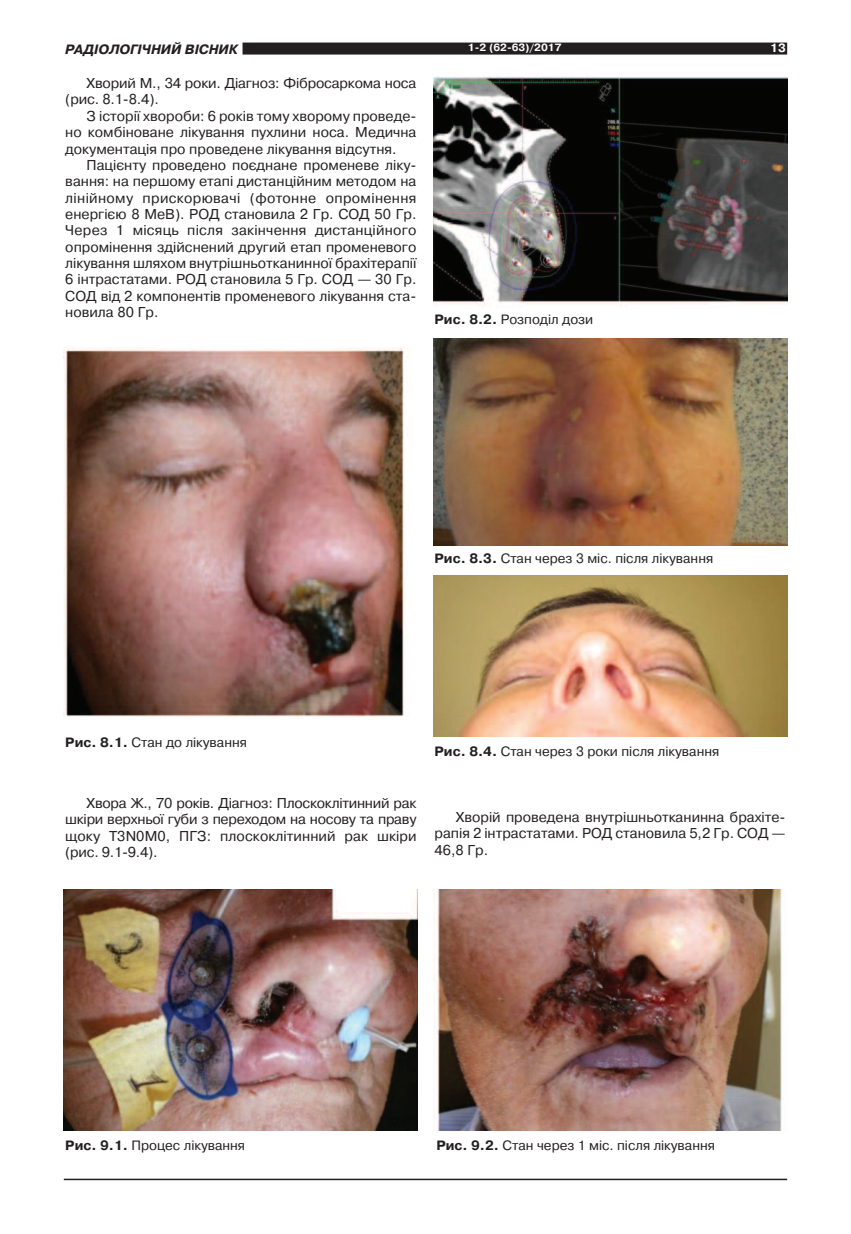
<style>
.page{position:relative;width:851px;height:1234px;background:#fff}
.page>*{position:absolute;margin:0;border:0;box-sizing:border-box;transform-origin:0 0}
.t1{font:14.25px/16.4px "Pragmatica C";color:#231f20;text-align:justify}
.t2{font:13.5px "Pragmatica C";color:#231f20}
.t3{font:italic 700 13.5px "Pragmatica C";color:#231f20}
.t4{font:700 12px "Pragmatica C";color:#fff}
.t5{font:700 10.5px "Pragmatica C";color:#fff}
.s1{font-weight:700}
</style>
<div class="page">
<div style="left:242px;top:43px;width:545px;height:12px;background:#231f20"></div>
<hr style="left:64px;top:1178px;width:723px;height:1px;background:#231f20">
<img style="left:64px;top:347px;width:345px;height:370px">
<img style="left:433px;top:77px;width:354px;height:230px">
<img style="left:433px;top:339px;width:354px;height:206px">
<img style="left:433px;top:575px;width:354px;height:161px">
<img style="left:64px;top:889px;width:354px;height:241px">
<img style="left:433px;top:889px;width:349px;height:241px">
<p class="t3" style="left:65px;top:41px;width:174px">РАДІОЛОГІЧНИЙ ВІСНИК</p>
<p class="t5" style="left:468px;top:42px;width:95px">1-2 (62-63)/2017</p>
<p class="t4" style="left:770px;top:41px;width:17px">13</p>
<p class="t1" style="left:65px;top:75px;width:352px;text-indent:21px">Хворий М., 34 роки. Діагноз: Фібросаркома носа (рис. 8.1-8.4).</p>
<p class="t1" style="left:65px;top:108px;width:352px;text-indent:21px">З історії хвороби: 6 років тому хворому проведе&shy;но комбіноване лікування пухлини носа. Медична документація про проведене лікування відсутня.</p>
<p class="t1" style="left:65px;top:157px;width:352px;text-indent:21px">Пацієнту проведено поєднане променеве ліку&shy;вання: на першому етапі дистанційним методом на лінійному прискорювачі (фотонне опромінення енергією 8 МеВ). РОД становила 2 Гр. СОД 50 Гр.<br>Через 1 місяць після закінчення дистанційного опромінення здійснений другий етап променевого лікування шляхом внутрішньотканинної брахітерапії 6 інтрастатами. РОД становила 5 Гр. СОД — 30 Гр.<br>СОД від 2 компонентів променевого лікування ста&shy;новила 80 Гр.</p>
<p class="t2" style="left:434px;top:312px;width:160px"><span class="s1">Рис. 8.2.</span> Розподіл дози</p>
<p class="t2" style="left:434px;top:550px;width:280px"><span class="s1">Рис. 8.3.</span> Стан через 3 міс. після лікування</p>
<p class="t2" style="left:65px;top:734px;width:183px"><span class="s1">Рис. 8.1.</span> Стан до лікування</p>
<p class="t1" style="left:65px;top:794px;width:352px;text-indent:21px">Хвора Ж., 70 років. Діагноз: Плоскоклітинний рак шкіри верхньої губи з переходом на носову та праву щоку T3N0M0, ПГЗ: плоскоклітинний рак шкіри (рис. 9.1-9.4).</p>
<p class="t2" style="left:434px;top:743px;width:286px"><span class="s1">Рис. 8.4.</span> Стан через 3 роки після лікування</p>
<p class="t1" style="left:434px;top:808px;width:352px;text-indent:21px">Хворій проведена внутрішньотканинна брахіте&shy;рапія 2 інтрастатами. РОД становила 5,2 Гр. СОД — 46,8 Гр.</p>
<p class="t2" style="left:65px;top:1136px;width:181px"><span class="s1">Рис. 9.1.</span> Процес лікування</p>
<p class="t2" style="left:436px;top:1136px;width:280px"><span class="s1">Рис. 9.2.</span> Стан через 1 міс. після лікування</p>
</div>
